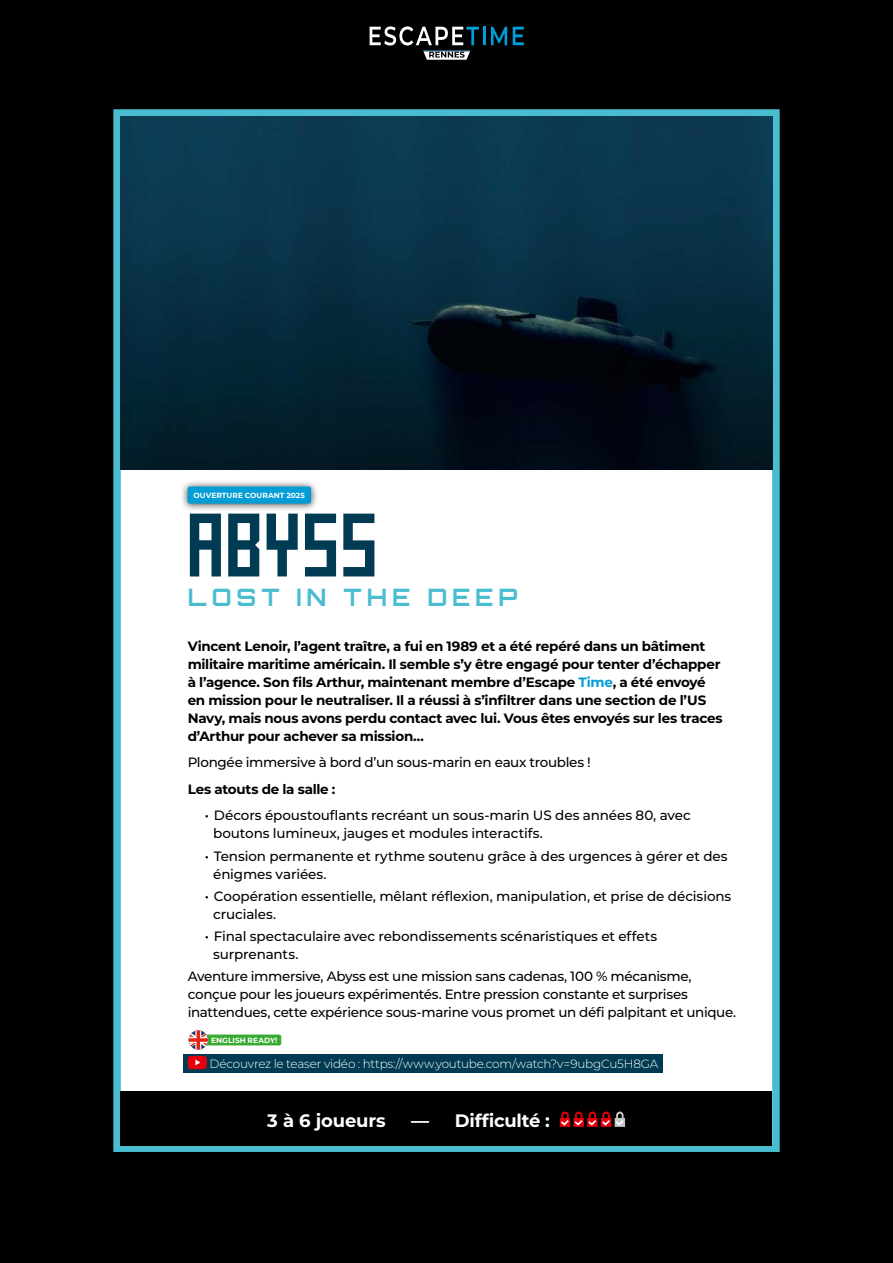
<style>
.page{position:relative;width:893px;height:1263px;background:#000}
.page>*{position:absolute;margin:0;border:0;box-sizing:border-box;transform-origin:0 0}
.t1{font:72px "Halogenby Pixel Surplus";letter-spacing:.04em;color:#003b53}
.t2{font:700 24px "Orbitron";letter-spacing:.2em;color:#49bdcf}
.t3{font:700 18px "Montserrat";letter-spacing:-.01em;color:#fff}
.t4{font:500 13.5px/18px "Montserrat";letter-spacing:-.015em;color:#000}
.t5{font:700 13.5px/18px "Montserrat";letter-spacing:-.02em;color:#000}
.t6{font:300 12px "Montserrat";letter-spacing:-.02em;color:#fff}
.t7{font:700 7.5px "Montserrat";color:#fff}
.s1{color:#009dd7}
</style>
<div class="page">
<svg style="left:491px;top:27px;width:16px;height:18px"></svg>
<svg style="left:513px;top:27px;width:11px;height:18px"></svg>
<svg style="left:370px;top:26px;width:115px;height:34px"></svg>
<div style="left:113px;top:109px;width:667px;height:1043px;background:#fff"></div>
<img style="left:121px;top:117px;width:651px;height:352px">
<div style="left:183px;top:1054px;width:480px;height:19px;background:#003b53"></div>
<div style="left:198px;top:1034px;width:83px;height:11px;background:#37aa32;border-radius:2px"></div>
<svg style="left:188px;top:1029px;width:21px;height:21px"></svg>
<svg style="left:188px;top:1056px;width:19px;height:13px"></svg>
<div style="left:121px;top:1091px;width:651px;height:54px;background:#000"></div>
<svg style="left:560px;top:1111px;width:65px;height:16px"></svg>
<div style="left:180px;top:479px;width:139px;height:32px;background:#000;opacity:.75"></div>
<div style="left:188px;top:486px;width:123px;height:17px;background:#009dd7;border-radius:2px"></div>
<p class="t7" style="left:193px;top:490px;width:113px">OUVERTURE COURANT 2025</p>
<h1 class="t1" style="left:188px;top:504px;width:190px">ABYSS</h1>
<h2 class="t2" style="left:188px;top:583px;width:331px">LOST IN THE DEEP</h2>
<p class="t5" style="left:188px;top:636px;width:537px">Vincent Lenoir, l’agent traître, a fui en 1989 et a été repéré dans un bâtiment militaire maritime américain. Il semble s’y être engagé pour tenter d’échapper à l’agence. Son fils Arthur, maintenant membre d’Escape <span class="s1">Time</span>, a été envoyé en mission pour le neutraliser. Il a réussi à s’infiltrer dans une section de l’US Navy, mais nous avons perdu contact avec lui. Vous êtes envoyés sur les traces d’Arthur pour achever sa mission…</p>
<p class="t4" style="left:188px;top:753px;width:404px">Plongée immersive à bord d’un sous-marin en eaux troubles !</p>
<p class="t5" style="left:188px;top:779px;width:149px">Les atouts de la salle :</p>
<p class="t4" style="left:213px;top:806px;width:479px;text-indent:-9px">• Décors époustouflants recréant un sous-marin US des années 80, avec boutons lumineux, jauges et modules interactifs.</p>
<p class="t4" style="left:213px;top:846px;width:516px;text-indent:-9px">• Tension permanente et rythme soutenu grâce à des urgences à gérer et des énigmes variées.</p>
<p class="t4" style="left:213px;top:887px;width:520px;text-indent:-9px">• Coopération essentielle, mêlant réflexion, manipulation, et prise de décisions cruciales.</p>
<p class="t4" style="left:213px;top:927px;width:446px;text-indent:-9px">• Final spectaculaire avec rebondissements scénaristiques et effets surprenants.</p>
<p class="t4" style="left:188px;top:967px;width:550px">Aventure immersive, Abyss est une mission sans cadenas, 100 % mécanisme, conçue pour les joueurs expérimentés. Entre pression constante et surprises inattendues, cette expérience sous-marine vous promet un défi palpitant et unique.</p>
<p class="t7" style="left:211px;top:1034px;width:68px">ENGLISH READY!</p>
<p class="t6" style="left:210px;top:1056px;width:450px">Découvrez le teaser vidéo : https://www.youtube.com/watch?v=9ubgCu5H8GA</p>
<h3 class="t3" style="left:267px;top:1107px;width:120px">3 à 6 joueurs</h3>
<h3 class="t3" style="left:411px;top:1107px;width:140px">— Difficulté :</h3>
</div>
